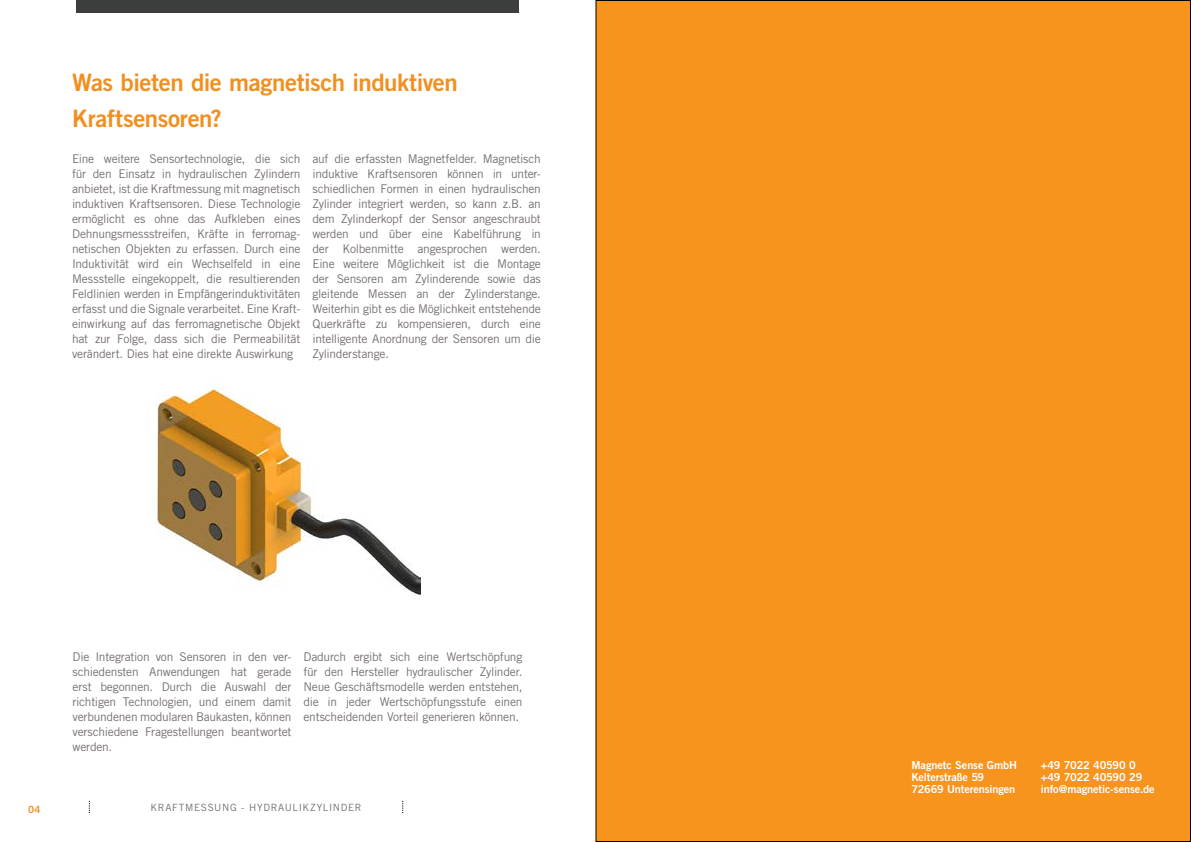
<style>
.page{position:relative;width:1191px;height:842px;background:#fff}
.page>*{position:absolute;margin:0;border:0;box-sizing:border-box;transform-origin:0 0}
.t1{font:24px/36px "Trade Gothic Bold Two";letter-spacing:-.02em;color:#f18f20}
.t2{font:12px/15px "Trade Gothic";letter-spacing:-.02em;color:#76706f;text-align:justify}
.t3{font:11px/12px "Trade Gothic Bold Two";letter-spacing:-.01em;color:#fff}
.t4{font:10px "Trade Gothic";letter-spacing:.07em;color:#76706f}
.t5{font:10px "Trade Gothic Bold Two";color:#f18f20}
</style>
<div class="page">
<div style="left:596px;top:1px;width:594px;height:840px;background:#f7941e"></div>
<div style="left:76px;top:0;width:443px;height:12px;background:#3c3d3d"></div>
<img style="left:156px;top:386px;width:265px;height:209px">
<h1 class="t1" style="left:72px;top:64px;width:387px">Was bieten die magnetisch induktiven<br>Kraftsensoren?</h1>
<p class="t2" style="left:72px;top:151px;width:230px">Eine weitere Sensortechnologie, die sich für den Einsatz in hydraulischen Zylindern anbietet, ist die Kraftmessung mit magnetisch induktiven Kraftsensoren. Diese Technologie ermöglicht es ohne das Aufkleben eines Dehnungsmessstreifen, Kräfte in ferromag&shy;netischen Objekten zu erfassen. Durch eine Induktivität wird ein Wechselfeld in eine Messstelle eingekoppelt, die resultierenden Feldlinien werden in Empfängerinduktivitäten erfasst und die Signale verarbeitet. Eine Kraft&shy;einwirkung auf das ferromagnetische Objekt hat zur Folge, dass sich die Permeabilität verändert. Dies hat eine direkte Auswirkung</p>
<p class="t2" style="left:312px;top:151px;width:230px">auf die erfassten Magnetfelder. Magnetisch induktive Kraftsensoren können in unter&shy;schiedlichen Formen in einen hydraulischen Zylinder integriert werden, so kann z.B. an dem Zylinderkopf der Sensor angeschraubt werden und über eine Kabelführung in der Kolbenmitte angesprochen werden.<br>Eine weitere Möglichkeit ist die Montage der Sensoren am Zylinderende sowie das gleitende Messen an der Zylinderstange.<br>Weiterhin gibt es die Möglichkeit entstehende Querkräfte zu kompensieren, durch eine intelligente Anordnung der Sensoren um die Zylinderstange.</p>
<p class="t2" style="left:73px;top:649px;width:220px">Die Integration von Sensoren in den ver&shy;schiedensten Anwendungen hat gerade erst begonnen. Durch die Auswahl der richtigen Technologien, und einem damit verbundenen modularen Baukasten, können verschiedene Fragestellungen beantwortet werden.</p>
<p class="t2" style="left:303px;top:649px;width:220px">Dadurch ergibt sich eine Wertschöpfung für den Hersteller hydraulischer Zylinder.<br>Neue Geschäftsmodelle werden entstehen, die in jeder Wertschöpfungsstufe einen entscheidenden Vorteil generieren können.</p>
<p class="t5" style="left:28px;top:803px;width:14px">04</p>
<p class="t4" style="left:151px;top:802px;width:212px">KRAFTMESSUNG - HYDRAULIKZYLINDER</p>
<p class="t3" style="left:911px;top:759px;width:107px">Magnetc Sense GmbH<br>Kelterstraße 59<br>72669 Unterensingen</p>
<p class="t3" style="left:1041px;top:759px;width:115px">+49 7022 40590 0 +49 7022 40590 29 info@magnetic-sense.de</p>
</div>
